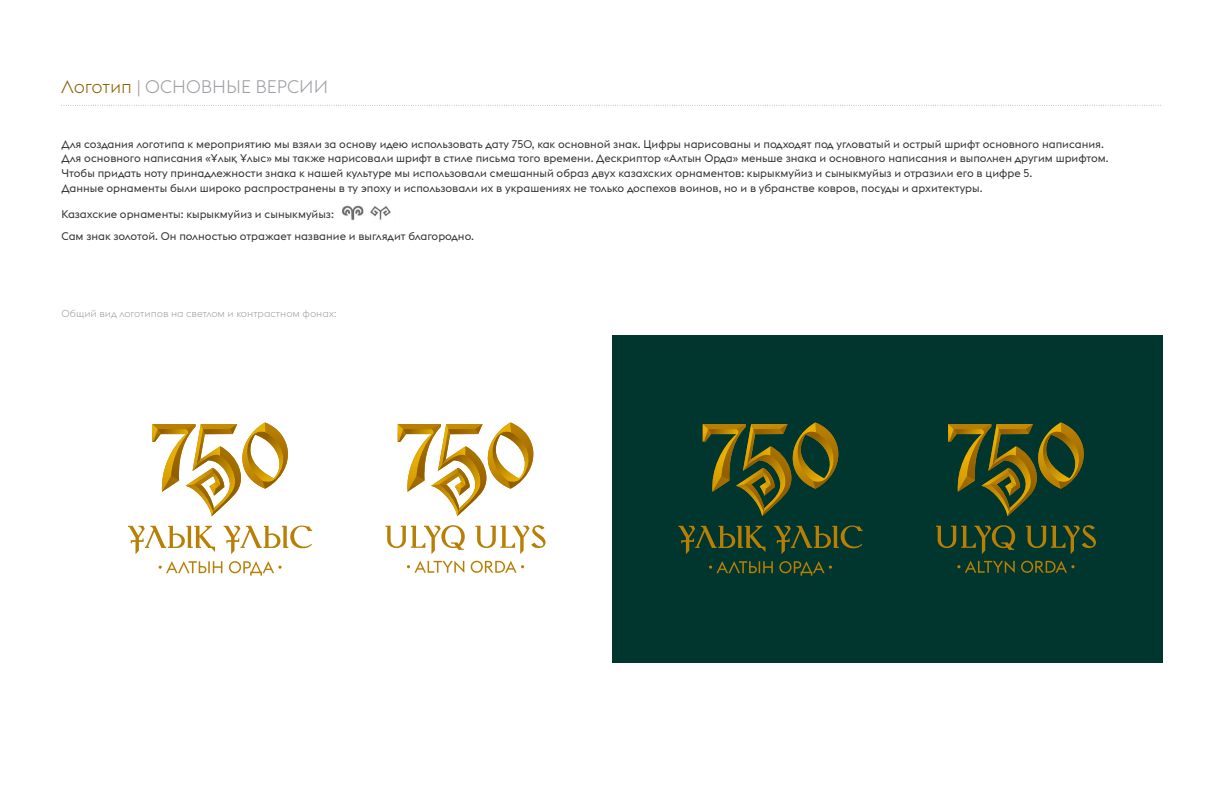
<style>
.page{position:relative;width:1224px;height:792px;background:#fff}
.page>*{position:absolute;margin:0;border:0;box-sizing:border-box;transform-origin:0 0}
.t1{font:300 18px "Euclid Flex";color:#9fa0a4}
.t2{font:11px/14.6px "Euclid Flex";color:#333}
.t3{font:300 10px "Euclid Flex";color:#9fa0a4}
.s1{color:#915e00}
</style>
<div class="page">
<div style="left:612px;top:335px;width:550px;height:328px;background:#01362e"></div>
<svg style="left:61px;top:105px;width:1100px;height:1px"></svg>
<img style="left:342px;top:205px;width:49px;height:15px">
<svg style="left:678px;top:526px;width:87px;height:28px"></svg>
<svg style="left:774px;top:525px;width:89px;height:29px"></svg>
<svg style="left:709px;top:561px;width:64px;height:12px"></svg>
<svg style="left:779px;top:561px;width:53px;height:15px"></svg>
<svg style="left:703px;top:422px;width:136px;height:94px"></svg>
<svg style="left:957px;top:561px;width:58px;height:12px"></svg>
<svg style="left:1021px;top:561px;width:54px;height:12px"></svg>
<svg style="left:1026px;top:525px;width:70px;height:29px"></svg>
<svg style="left:936px;top:525px;width:79px;height:29px"></svg>
<svg style="left:948px;top:422px;width:136px;height:94px"></svg>
<svg style="left:128px;top:526px;width:87px;height:28px"></svg>
<svg style="left:224px;top:525px;width:88px;height:29px"></svg>
<svg style="left:159px;top:561px;width:63px;height:12px"></svg>
<svg style="left:229px;top:561px;width:53px;height:15px"></svg>
<svg style="left:152px;top:422px;width:136px;height:94px"></svg>
<svg style="left:407px;top:561px;width:57px;height:12px"></svg>
<svg style="left:471px;top:561px;width:53px;height:12px"></svg>
<svg style="left:475px;top:525px;width:71px;height:29px"></svg>
<svg style="left:386px;top:525px;width:79px;height:29px"></svg>
<svg style="left:398px;top:422px;width:136px;height:94px"></svg>
<h1 class="t1" style="left:61px;top:75px;width:268px"><span class="s1">Логотип</span> | ОСНОВНЫЕ ВЕРСИИ</h1>
<p class="t2" style="left:61px;top:136px;width:1049px">Для создания логотипа к мероприятию мы взяли за основу идею использовать дату 750, как основной знак. Цифры нарисованы и подходят под угловатый и острый шрифт основного написания.<br>Для основного написания «Ұлық Ұлыс» мы также нарисовали шрифт в стиле письма того времени. Дескриптор «Алтын Орда» меньше знака и основного написания и выполнен другим шрифтом.<br>Чтобы придать ноту принадлежности знака к нашей культуре мы использовали смешанный образ двух казахских орнаментов: кырыкмуйиз и сыныкмуйыз и отразили его в цифре 5.<br>Данные орнаменты были широко распространены в ту эпоху и использовали их в украшениях не только доспехов воинов, но и в убранстве ковров, посуды и архитектуры.</p>
<p class="t2" style="left:61px;top:203px;width:414px;line-height:22px">Казахские орнаменты: кырыкмуйиз и сыныкмуйыз:<br>Сам знак золотой. Он полностью отражает название и выглядит благородно.</p>
<p class="t3" style="left:62px;top:307px;width:277px">Общий вид логотипов на светлом и контрастном фонах:</p>
</div>
